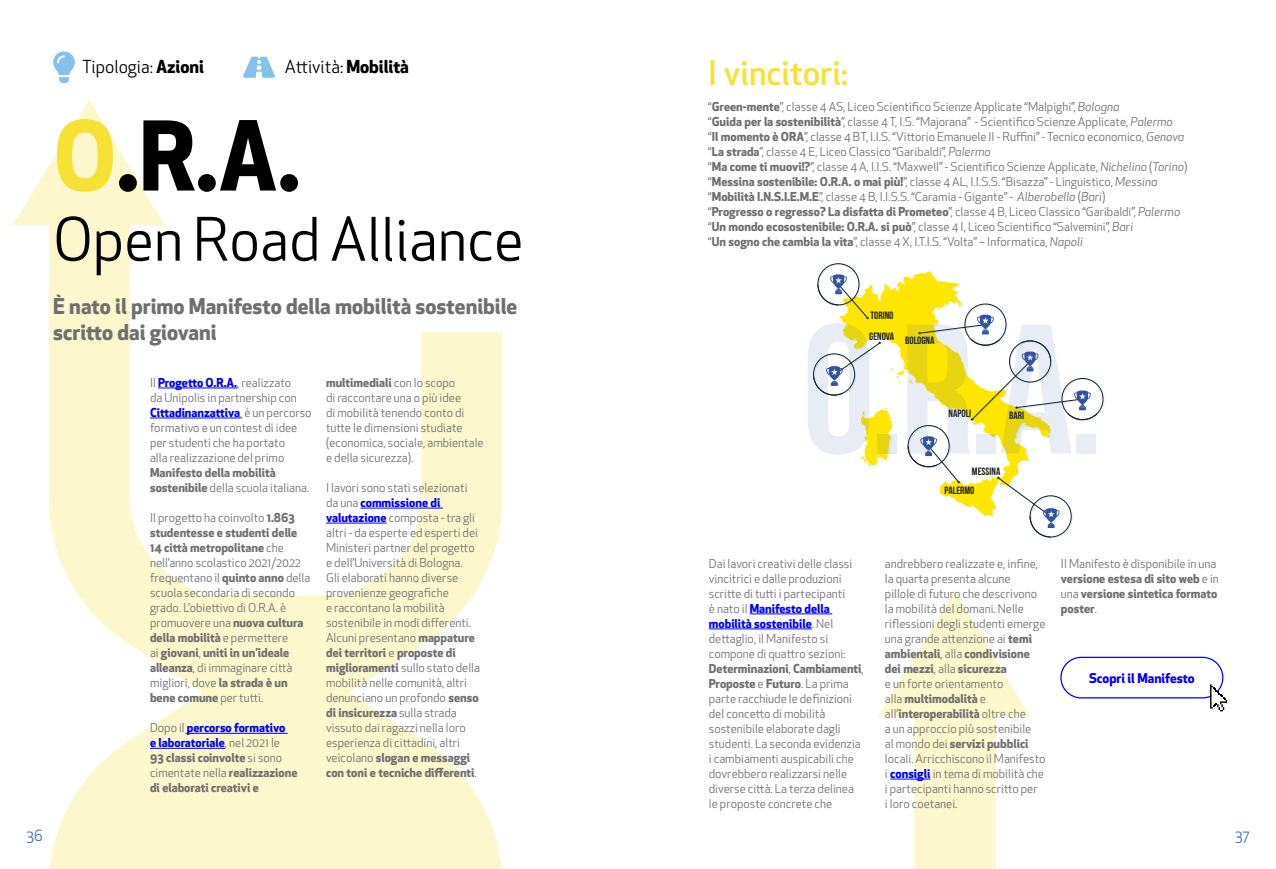
<style>
.page{position:relative;width:1276px;height:869px;background:#fff}
.page>*{position:absolute;margin:0;border:0;box-sizing:border-box;transform-origin:0 0}
.t1{font:700 93.38px "Apex New";color:#000}
.t2{font:58.38px "Apex New";color:#000}
.t3{font:500 33.25px "Apex New";color:#f5e234}
.t4{font:700 21.25px/25.5px "Apex New";color:#706f6f}
.t5{font:17.5px "Apex New";color:#000}
.t6{font:15px "Apex New";color:#386db3}
.t7{font:700 13.12px "Apex New";color:#00f}
.t8{font:12px/15px "Apex New";color:#706f6f}
.t9{font:700 12px/15px "Apex New";color:#706f6f}
.t10{font:700 10.62px "Bebas Neue";color:#1e1e1c}
.s1{font-weight:700}
.s2{color:#f5e234}
.s3{font-weight:700;color:#00f}
.s4{font-weight:400}
.s5{color:#00f}
.s6{font-style:italic}
</style>
<div class="page">
<svg style="left:13px;top:100px;width:490px;height:768px"></svg>
<svg style="left:878px;top:591px;width:350px;height:277px"></svg>
<hr style="left:158px;top:387px;width:79px;height:1px;background:#00f">
<hr style="left:150px;top:417px;width:90px;height:1px;background:#00f">
<hr style="left:187px;top:732px;width:101px;height:1px;background:#00f">
<hr style="left:150px;top:747px;width:75px;height:1px;background:#00f">
<svg style="left:243px;top:57px;width:32px;height:21px"></svg>
<svg style="left:53px;top:51px;width:22px;height:32px"></svg>
<svg style="left:839px;top:271px;width:122px;height:196px"></svg>
<div style="left:818px;top:264px;width:42px;height:42px;border:1px solid #0c272c;border-radius:50%"></div>
<div style="left:818px;top:263px;width:41px;height:42px;border:1px solid #0c272c;border-radius:50%"></div>
<svg style="left:808px;top:273px;width:73px;height:181px"></svg>
<svg style="left:877px;top:433px;width:20px;height:20px"></svg>
<svg style="left:907px;top:302px;width:198px;height:236px"></svg>
<div style="left:1076px;top:433px;width:19px;height:20px;background:#e8ecf4"></div>
<hr style="left:749px;top:613px;width:83px;height:1px;background:#00f">
<hr style="left:709px;top:628px;width:103px;height:1px;background:#00f">
<hr style="left:890px;top:778px;width:40px;height:1px;background:#00f">
<hr style="left:360px;top:507px;width:83px;height:1px;background:#00f">
<hr style="left:326px;top:522px;width:61px;height:1px;background:#00f">
<div style="left:1060px;top:656px;width:163px;height:42px;border:1px solid #00f;border-radius:20px"></div>
<svg style="left:1210px;top:684px;width:17px;height:27px"></svg>
<h3 class="t5" style="left:82px;top:56px;width:123px">Tipologia: <span class="s1">Azioni</span></h3>
<h3 class="t5" style="left:285px;top:56px;width:126px">Attività: <span class="s1">Mobilità</span></h3>
<h1 class="t1" style="left:53px;top:89px;width:249px"><span class="s2">O</span>.R.A.</h1>
<h2 class="t2" style="left:53px;top:202px;width:472px">Open Road Alliance</h2>
<h3 class="t4" style="left:53px;top:293px;width:466px">È nato il primo Manifesto della mobilità sostenibile scritto dai giovani</h3>
<p class="t8" style="left:150px;top:375px;width:163px">Il <span class="s3">Progetto O.R.A.</span>, realizzato<br>da Unipolis in partnership con<br><span class="s3">Cittadinanzattiva</span>, è un percorso formativo e un contest di idee per studenti che ha portato<br>alla realizzazione del primo</p>
<p class="t9" style="left:150px;top:464px;width:161px">Manifesto della mobilità sostenibile <span class="s4">della scuola italiana.</span></p>
<p class="t8" style="left:150px;top:510px;width:162px">Il progetto ha coinvolto <span class="s1">1.863 studentesse e studenti delle<br>14 città metropolitane</span> che nell’anno scolastico 2021/2022 frequentano il <span class="s1">quinto anno</span> della scuola secondaria di secondo grado. L’obiettivo di O.R.A. è promuovere una <span class="s1">nuova cultura della mobilità</span> e permettere<br>ai <span class="s1">giovani</span>, <span class="s1">uniti in un’ideale alleanza</span>, di immaginare città migliori, dove <span class="s1">la strada è un bene comune</span> per tutti.</p>
<p class="t9" style="left:150px;top:719px;width:149px"><span class="s4">Dopo il</span> <span class="s5">percorso formativo<br>e laboratoriale</span><span class="s4">, nel 2021 le<br></span>93 classi coinvolte <span class="s4">si sono cimentate nella</span> realizzazione di elaborati creativi e</p>
<p class="t8" style="left:326px;top:375px;width:159px"><span class="s1">multimediali</span> con lo scopo<br>di raccontare una o più idee<br>di mobilità tenendo conto di tutte le dimensioni studiate (economica, sociale, ambientale e della sicurezza).</p>
<p class="t8" style="left:326px;top:480px;width:155px">I lavori sono stati selezionati da una <span class="s3">commissione di valutazione</span> composta - tra gli altri - da esperte ed esperti dei<br>Ministeri partner del progetto e dell’Università di Bologna.<br>Gli elaborati hanno diverse provenienze geografiche<br>e raccontano la mobilità sostenibile in modi differenti.<br>Alcuni presentano <span class="s1">mappature dei territori</span> e <span class="s1">proposte di miglioramenti</span> sullo stato della mobilità nelle comunità, altri denunciano un profondo <span class="s1">senso di insicurezza</span> sulla strada vissuto dai ragazzi nella loro esperienza di cittadini, altri veicolano <span class="s1">slogan e messaggi con toni e tecniche differenti</span>.</p>
<h3 class="t3" style="left:708px;top:51px;width:141px">I vincitori:</h3>
<p class="t8" style="left:708px;top:99px;width:481px">“<span class="s1">Green-mente</span>”, classe 4 AS, Liceo Scientifico Scienze Applicate “Malpighi”, <span class="s6">Bologna<br></span>“<span class="s1">Guida per la sostenibilità</span>”, classe 4 T, I.S. “Majorana” - Scientifico Scienze Applicate, <span class="s6">Palermo<br></span>“<span class="s1">Il momento è ORA</span>”, classe 4 BT, I.I.S. “Vittorio Emanuele II - Ruffini” - Tecnico economico, <span class="s6">Genova </span>“<span class="s1">La strada</span>”, classe 4 E, Liceo Classico “Garibaldi”, <span class="s6">Palermo<br></span>“<span class="s1">Ma come ti muovi!?</span>”, classe 4 A, I.I.S. “Maxwell” - Scientifico Scienze Applicate, <span class="s6">Nichelino</span> (<span class="s6">Torino</span>) “<span class="s1">Messina sostenibile: O.R.A. o mai più!</span>”, classe 4 AL, I.I.S.S. “Bisazza” - Linguistico, <span class="s6">Messina </span>“<span class="s1">Mobilità I.N.S.I.E.M.E</span>.”, classe 4 B, I.I.S.S. “Caramia - Gigante” - <span class="s6">Alberobello</span> (<span class="s6">Bari</span>)<br>“<span class="s1">Progresso o regresso? La disfatta di Prometeo</span>”, classe 4 B, Liceo Classico “Garibaldi”, <span class="s6">Palermo </span>“<span class="s1">Un mondo ecosostenibile: O.R.A. si può</span>”, classe 4 I, Liceo Scientifico “Salvemini”, <span class="s6">Bari<br></span>“<span class="s1">Un sogno che cambia la vita</span>”, classe 4 X, I.T.I.S. “Volta” – Informatica, <span class="s6">Napoli</span></p>
<p class="t10" style="left:870px;top:309px;width:24px">TORINO</p>
<p class="t10" style="left:869px;top:334px;width:67px">GENOVA BOLOGNA</p>
<p class="t10" style="left:948px;top:407px;width:24px">NAPOLI</p>
<p class="t10" style="left:1009px;top:409px;width:16px">BARI</p>
<p class="t10" style="left:972px;top:465px;width:30px">MESSINA</p>
<p class="t10" style="left:944px;top:484px;width:31px">PALERMO</p>
<p class="t8" style="left:709px;top:555px;width:156px">Dai lavori creativi delle classi vincitrici e dalle produzioni scritte di tutti i partecipanti<br>è nato il <span class="s3">Manifesto della mobilità sostenibile</span>. Nel dettaglio, il Manifesto si compone di quattro sezioni:<br><span class="s1">Determinazioni</span>, <span class="s1">Cambiamenti</span>,<br><span class="s1">Proposte</span> e <span class="s1">Futuro</span>. La prima parte racchiude le definizioni del concetto di mobilità sostenibile elaborate dagli studenti. La seconda evidenzia i cambiamenti auspicabili che dovrebbero realizzarsi nelle diverse città. La terza delinea le proposte concrete che</p>
<p class="t8" style="left:885px;top:555px;width:162px">andrebbero realizzate e, infine, la quarta presenta alcune<br>pillole di futuro che descrivono la mobilità del domani. Nelle riflessioni degli studenti emerge una grande attenzione ai <span class="s1">temi ambientali</span>, alla <span class="s1">condivisione dei mezzi</span>, alla <span class="s1">sicurezza<br></span>e un forte orientamento<br>alla <span class="s1">multimodalità</span> e all’<span class="s1">interoperabilità</span> oltre che<br>a un approccio più sostenibile<br>al mondo dei <span class="s1">servizi pubblici </span>locali. Arricchiscono il Manifesto i <span class="s3">consigli</span> in tema di mobilità che i partecipanti hanno scritto per<br>i loro coetanei.</p>
<p class="t9" style="left:1061px;top:555px;width:159px"><span class="s4">Il Manifesto è disponibile in una </span>versione estesa di sito web <span class="s4">e in una</span> versione sintetica formato poster<span class="s4">.</span></p>
<p class="t7" style="left:1089px;top:668px;width:107px">Scopri il Manifesto</p>
<p class="t6" style="left:27px;top:825px;width:18px">36</p>
<p class="t6" style="left:1235px;top:825px;width:16px">37</p>
</div>
